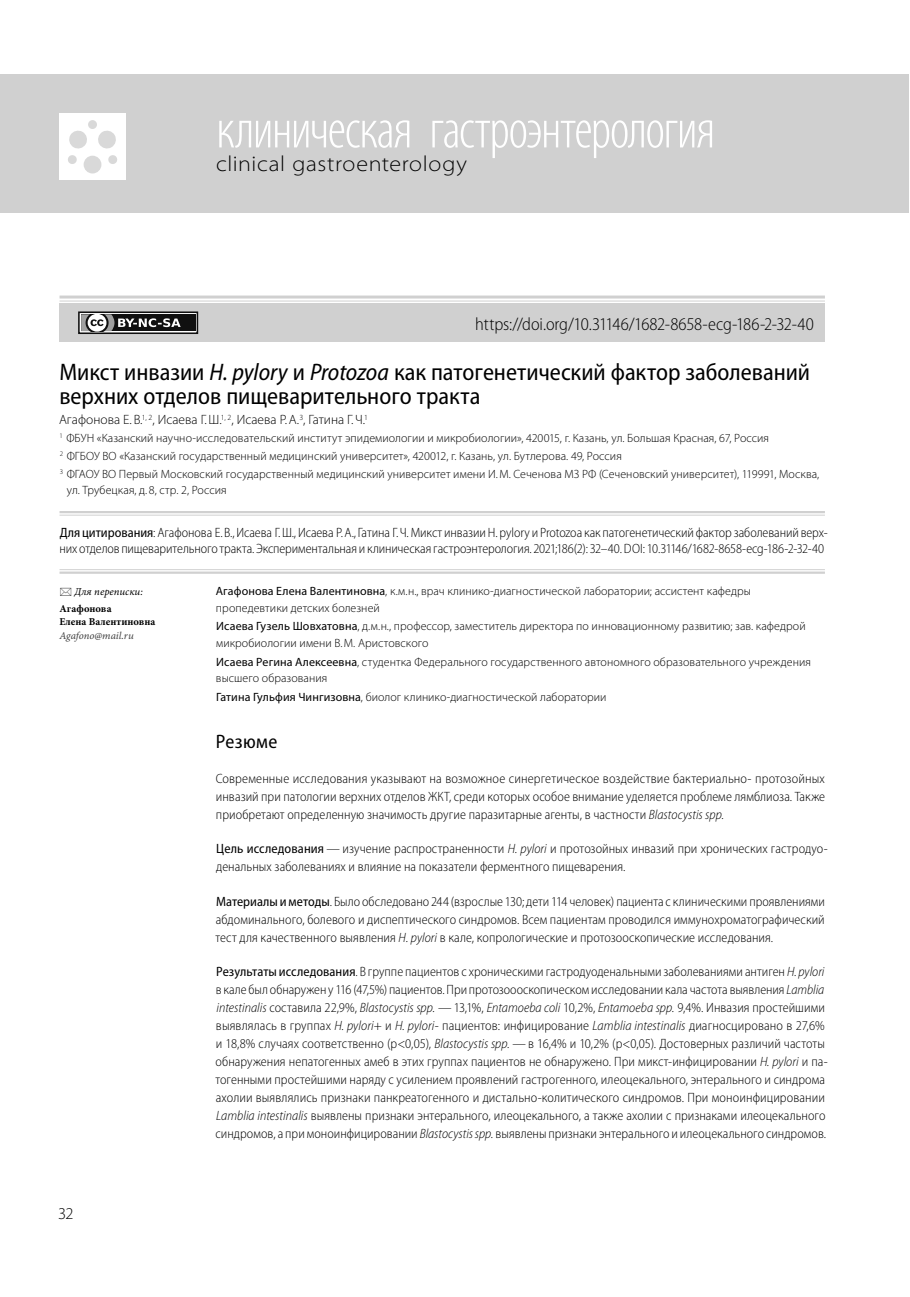
<style>
.page{position:relative;width:910px;height:1297px;background:#fff}
.page>*{position:absolute;margin:0;border:0;box-sizing:border-box;transform-origin:0 0}
.t1{font:300 condensed 55.5px "Myriad Pro";letter-spacing:-.03em;color:#fff}
.t2{font:semi-condensed 24px/24px "Myriad Pro";letter-spacing:-.005em;color:#000}
.t3{font:300 semi-expanded 21.75px "Myriad Pro";letter-spacing:.03em;color:#000}
.t4{font:semi-condensed 19.5px "Myriad Pro";letter-spacing:.02em;color:#000}
.t5{font:300 semi-condensed 18px "Myriad Pro";letter-spacing:-.01em;color:#000}
.t6{font:300 16.5px "Myriad Pro";color:#000}
.t7{font:300 semi-condensed 13.5px/18px "Myriad Pro";color:#000}
.t8{font:300 13.5px "Myriad Pro";color:#000}
.t9{font:300 12px/16.5px "Myriad Pro";letter-spacing:.005em;color:#000}
.t10{font:700 10.5px/13.5px "Minion Pro";color:#000}
.t11{font:10.5px "Minion Pro It Capt";letter-spacing:-.01em;color:#424242}
.t12{font:10.5px "Minion Pro It Capt";color:#000}
.s1{font-style:italic}
.s2{font-weight:400}
</style>
<div class="page">
<div style="left:0;top:74px;width:909px;height:139px;background:#d0d0d0"></div>
<div style="left:60px;top:114px;width:66px;height:66px;background:#fff"></div>
<div style="left:84px;top:156px;width:17px;height:17px;background:#d9d9d9;border-radius:50%"></div>
<div style="left:88px;top:120px;width:9px;height:9px;background:#d9d9d9;border-radius:50%"></div>
<svg style="left:68px;top:130px;width:20px;height:35px"></svg>
<svg style="left:97px;top:130px;width:20px;height:35px"></svg>
<hr style="left:60px;top:511px;width:765px;height:2px;background:#d0d0d0">
<hr style="left:60px;top:515px;width:765px;height:1px;background:#d0d0d0">
<hr style="left:60px;top:569px;width:765px;height:1px;background:#d0d0d0">
<hr style="left:60px;top:571px;width:765px;height:3px;background:#d0d0d0">
<div style="left:60px;top:304px;width:765px;height:38px;background:#d0d0d0"></div>
<hr style="left:60px;top:296px;width:765px;height:3px;background:#d0d0d0">
<hr style="left:60px;top:301px;width:765px;height:1px;background:#d0d0d0">
<div style="left:78px;top:311px;width:120px;height:23px;border:2px solid #101010"></div>
<div style="left:81px;top:314px;width:114px;height:17px;background:#101010"></div>
<svg style="left:81px;top:314px;width:100px;height:17px"></svg>
<h1 class="t1" style="left:216px;top:109px;width:501px">клиническая гастроэнтерология</h1>
<h3 class="t3" style="left:216px;top:156px;width:252px">clinical gastroenterology</h3>
<h3 class="t5" style="left:475px;top:317px;width:340px">https://doi.org/10.31146/1682-8658-ecg-186-2-32-40</h3>
<h2 class="t2" style="left:59px;top:361px;width:752px">Микст инвазии <span class="s1">H. рylory</span> и <span class="s1">Protozoa</span> как патогенетический фактор заболеваний верхних отделов пищеварительного тракта</h2>
<p class="t8" style="left:59px;top:415px;width:311px">Агафонова Е. В.<sup>1,</sup> <sup>2</sup>, Исаева Г. Ш.<sup>1,</sup> <sup>2</sup>, Исаева Р. А.<sup>3</sup>, Гатина Г. Ч.<sup>1</sup></p>
<p class="t9" style="left:59px;top:430px;width:761px;line-height:17.9px"><sup>1</sup> ФБУН «Казанский научно- исследовательский институт эпидемиологии и микробиологии», 420015, г. Казань, ул. Большая Красная, 67, Россия<br><sup>2</sup> ФГБОУ ВО «Казанский государственный медицинский университет», 420012, г. Казань, ул. Бутлерова. 49, Россия<br><sup>3</sup> ФГАОУ ВО Первый Московский государственный медицинский университет имени И. М. Сеченова МЗ РФ (Сеченовский университет), 119991, Москва,</p>
<p class="t9" style="left:67px;top:482px;width:161px">ул. Трубецкая, д. 8, стр. 2, Россия</p>
<p class="t7" style="left:59px;top:525px;width:770px;line-height:16.5px"><span class="s2">Для цитирования</span>: Агафонова Е. В., Исаева Г. Ш., Исаева Р. А., Гатина Г. Ч. Микст инвазии H. рylory и Protozoa как патогенетический фактор заболеваний верх&shy;них отделов пищеварительного тракта. Экспериментальная и клиническая гастроэнтерология. 2021;186(2): 32–40. DOI: 10.31146/1682-8658-ecg-186-2-32-40</p>
<p class="t12" style="left:75px;top:587px;width:70px">Для переписки:</p>
<p class="t10" style="left:60px;top:602px;width:97px">Агафонова<br>Елена Валентиновна</p>
<p class="t11" style="left:60px;top:631px;width:76px">Agafono@mail.ru</p>
<p class="t9" style="left:216px;top:584px;width:537px"><span class="s2">Агафонова Елена Валентиновна</span>, к. м. н., врач клинико- диагностической лаборатории; ассистент кафедры пропедевтики детских болезней</p>
<p class="t9" style="left:216px;top:619px;width:591px"><span class="s2">Исаева Гузель Шовхатовна</span>, д. м. н., профессор, заместитель директора по инновационному развитию; зав. кафедрой микробиологии имени В. М. Аристовского</p>
<p class="t9" style="left:216px;top:654px;width:597px"><span class="s2">Исаева Регина Алексеевна</span>, студентка Федерального государственного автономного образовательного учреждения высшего образования</p>
<p class="t9" style="left:216px;top:689px;width:392px"><span class="s2">Гатина Гульфия Чингизовна</span>, биолог клинико- диагностической лаборатории</p>
<p class="t6" style="left:58px;top:1207px;width:17px">32</p>
<h3 class="t4" style="left:216px;top:734px;width:63px">Резюме</h3>
<p class="t7" style="left:216px;top:770px;width:611px;text-align:justify">Современные исследования указывают на возможное синергетическое воздействие бактериально- протозойных инвазий при патологии верхних отделов ЖКТ, среди которых особое внимание уделяется проблеме лямблиоза. Также приобретают определенную значимость другие паразитарные агенты, в частности <span class="s1">Вlastocystis spp.</span></p>
<p class="t7" style="left:216px;top:841px;width:613px"><span class="s2">Цель исследования</span> — изучение распространенности <span class="s1">H. pylori</span> и протозойных инвазий при хронических гастродуо&shy;денальных заболеваниях и влияние на показатели ферментного пищеварения.</p>
<p class="t7" style="left:215px;top:893px;width:611px;text-align:justify"><span class="s2">Материалы и методы</span>. Было обследовано 244 (взрослые 130; дети 114 человек) пациента с клиническими проявлениями абдоминального, болевого и диспептического синдромов. Всем пациентам проводился иммунохроматографический тест для качественного выявления <span class="s1">H. pylori</span> в кале, копрологические и протозооскопические исследования.</p>
<p class="t7" style="left:215px;top:964px;width:614px"><span class="s2">Результаты исследования</span>. В группе пациентов с хроническими гастродуоденальными заболеваниями антиген <span class="s1">H. pylori </span>в кале был обнаружен у 116 (47,5%) пациентов. При протозоооскопическом исследовании кала частота выявления <span class="s1">Lamblia intestinalis</span> составила 22,9%, <span class="s1">Вlastocystis spp.</span> —13,1%, <span class="s1">Entamoeba coli</span> 10,2%, <span class="s1">Entamoeba spp.</span> 9,4%. Инвазия простейшими выявлялась в группах <span class="s1">Н. pylori</span>+ и <span class="s1">Н. pylori</span>- пациентов: инфицирование <span class="s1">Lamblia intestinalis</span> диагносцировано в 27,6% и 18,8% случаях соответственно (p&lt;0,05), <span class="s1">Вlastocystis spp.</span> — в 16,4% и 10,2% (p&lt;0,05). Достоверных различий частоты обнаружения непатогенных амеб в этих группах пациентов не обнаружено. При микст- инфицировании <span class="s1">Н. pylori</span> и па&shy;тогенными простейшими наряду с усилением проявлений гастрогенного, илеоцекального, энтерального и синдрома ахолии выявлялись признаки панкреатогенного и дистально- колитического синдромов. При моноинфицировании <span class="s1">Lamblia intestinalis</span> выявлены признаки энтерального, илеоцекального, а также ахолии c признаками илеоцекального синдромов, а при моноинфицировании <span class="s1">Вlastocystis spp.</span> выявлены признаки энтерального и илеоцекального синдромов.</p>
</div>
